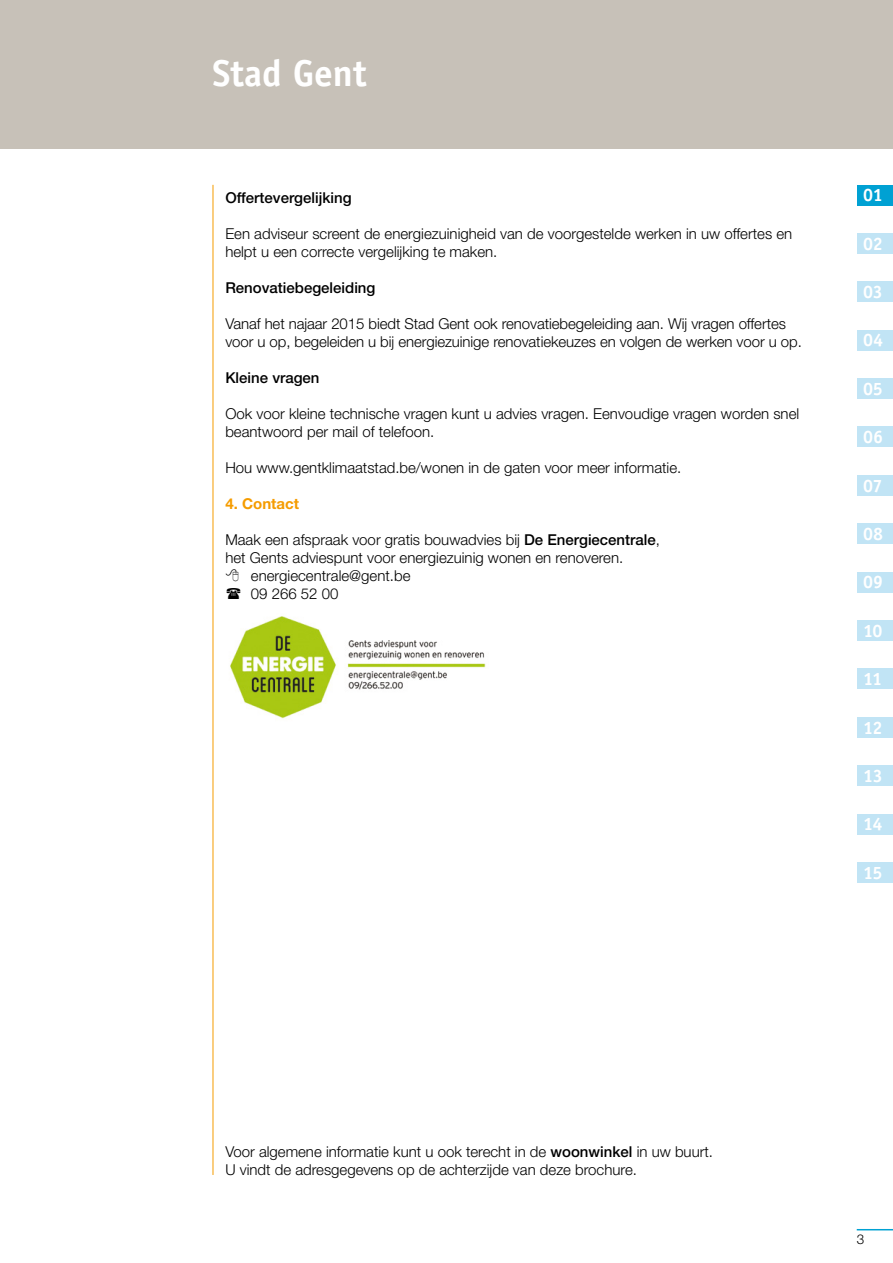
<style>
.page{position:relative;width:893px;height:1263px;background:#fff}
.page>*{position:absolute;margin:0;border:0;box-sizing:border-box;transform-origin:0 0}
.t1{font:700 37.5px "Officina Sans Std";letter-spacing:-.005em;color:#fff}
.t2{font:700 18px "Officina Sans Std";letter-spacing:-.025em;color:#fff}
.t3{font:300 15px/18px "Helvetica Neue LT Std";color:#000}
.t4{font:500 15px "Helvetica Neue LT Std";color:#000}
.t5{font:700 15px "Helvetica Neue LT Std";color:#f59c00}
.t6{font:300 13.5px "Helvetica Neue LT Std";color:#000}
.s1{font-weight:500}
</style>
<div class="page">
<div style="left:0;top:0;width:893px;height:149px;background:#c7c1b8"></div>
<hr style="left:857px;top:1229px;width:36px;height:1px;background:#00a1d3">
<hr style="left:213px;top:185px;width:1px;height:990px;background:#f59c00">
<div style="left:857px;top:185px;width:36px;height:20px;background:#00a1d3"></div>
<div style="left:857px;top:572px;width:36px;height:20px;background:#c1e4f5"></div>
<div style="left:857px;top:378px;width:36px;height:21px;background:#c1e4f5"></div>
<div style="left:857px;top:765px;width:36px;height:21px;background:#c1e4f5"></div>
<div style="left:857px;top:233px;width:36px;height:21px;background:#c1e4f5"></div>
<div style="left:857px;top:620px;width:36px;height:21px;background:#c1e4f5"></div>
<div style="left:857px;top:427px;width:36px;height:20px;background:#c1e4f5"></div>
<div style="left:857px;top:814px;width:36px;height:20px;background:#c1e4f5"></div>
<div style="left:857px;top:282px;width:36px;height:20px;background:#c1e4f5"></div>
<div style="left:857px;top:669px;width:36px;height:20px;background:#c1e4f5"></div>
<div style="left:857px;top:475px;width:36px;height:21px;background:#c1e4f5"></div>
<div style="left:857px;top:862px;width:36px;height:21px;background:#c1e4f5"></div>
<div style="left:857px;top:330px;width:36px;height:20px;background:#c1e4f5"></div>
<div style="left:857px;top:717px;width:36px;height:20px;background:#c1e4f5"></div>
<div style="left:857px;top:523px;width:36px;height:21px;background:#c1e4f5"></div>
<img style="left:230px;top:616px;width:256px;height:103px">
<h1 class="t1" style="left:213px;top:50px;width:155px">Stad Gent</h1>
<p class="t4" style="left:225px;top:189px;width:128px">Offertevergelijking</p>
<p class="t3" style="left:225px;top:224px;width:568px">Een adviseur screent de energiezuinigheid van de voorgestelde werken in uw offertes en helpt u een correcte vergelijking te maken.</p>
<p class="t4" style="left:225px;top:279px;width:152px">Renovatiebegeleiding</p>
<p class="t3" style="left:225px;top:314px;width:578px">Vanaf het najaar 2015 biedt Stad Gent ook renovatiebegeleiding aan. Wij vragen offertes voor u op, begeleiden u bij energiezuinige renovatiekeuzes en volgen de werken voor u op.</p>
<p class="t4" style="left:225px;top:369px;width:96px">Kleine vragen</p>
<p class="t3" style="left:225px;top:404px;width:575px">Ook voor kleine technische vragen kunt u advies vragen. Eenvoudige vragen worden snel beantwoord per mail of telefoon.</p>
<p class="t3" style="left:225px;top:458px;width:457px">Hou www.gentklimaatstad.be/wonen in de gaten voor meer informatie.</p>
<p class="t5" style="left:225px;top:494px;width:75px">4. Contact</p>
<p class="t3" style="left:225px;top:530px;width:436px">Maak een afspraak voor gratis bouwadvies bij <span class="s1">De Energiecentrale</span>,</p>
<p class="t3" style="left:225px;top:548px;width:399px">het Gents adviespunt voor energiezuinig wonen en renoveren.</p>
<p class="t3" style="left:251px;top:566px;width:161px">energiecentrale@gent.be</p>
<p class="t3" style="left:251px;top:584px;width:89px">09 266 52 00</p>
<p class="t2" style="left:863px;top:184px;width:21px">01</p>
<p class="t2" style="left:863px;top:232px;width:21px">02</p>
<p class="t2" style="left:863px;top:281px;width:21px">03</p>
<p class="t2" style="left:863px;top:329px;width:22px">04</p>
<p class="t2" style="left:863px;top:377px;width:21px">05</p>
<p class="t2" style="left:863px;top:426px;width:21px">06</p>
<p class="t2" style="left:863px;top:474px;width:21px">07</p>
<p class="t2" style="left:863px;top:523px;width:22px">08</p>
<p class="t2" style="left:863px;top:571px;width:21px">09</p>
<p class="t2" style="left:863px;top:619px;width:21px">10</p>
<p class="t2" style="left:863px;top:668px;width:20px">11</p>
<p class="t2" style="left:863px;top:716px;width:21px">12</p>
<p class="t2" style="left:863px;top:764px;width:21px">13</p>
<p class="t2" style="left:863px;top:813px;width:21px">14</p>
<p class="t2" style="left:863px;top:861px;width:21px">15</p>
<p class="t3" style="left:225px;top:1142px;width:489px">Voor algemene informatie kunt u ook terecht in de <span class="s1">woonwinkel</span> in uw buurt.<br>U vindt de adresgegevens op de achterzijde van deze brochure.</p>
<p class="t6" style="left:857px;top:1231px;width:9px">3</p>
</div>
